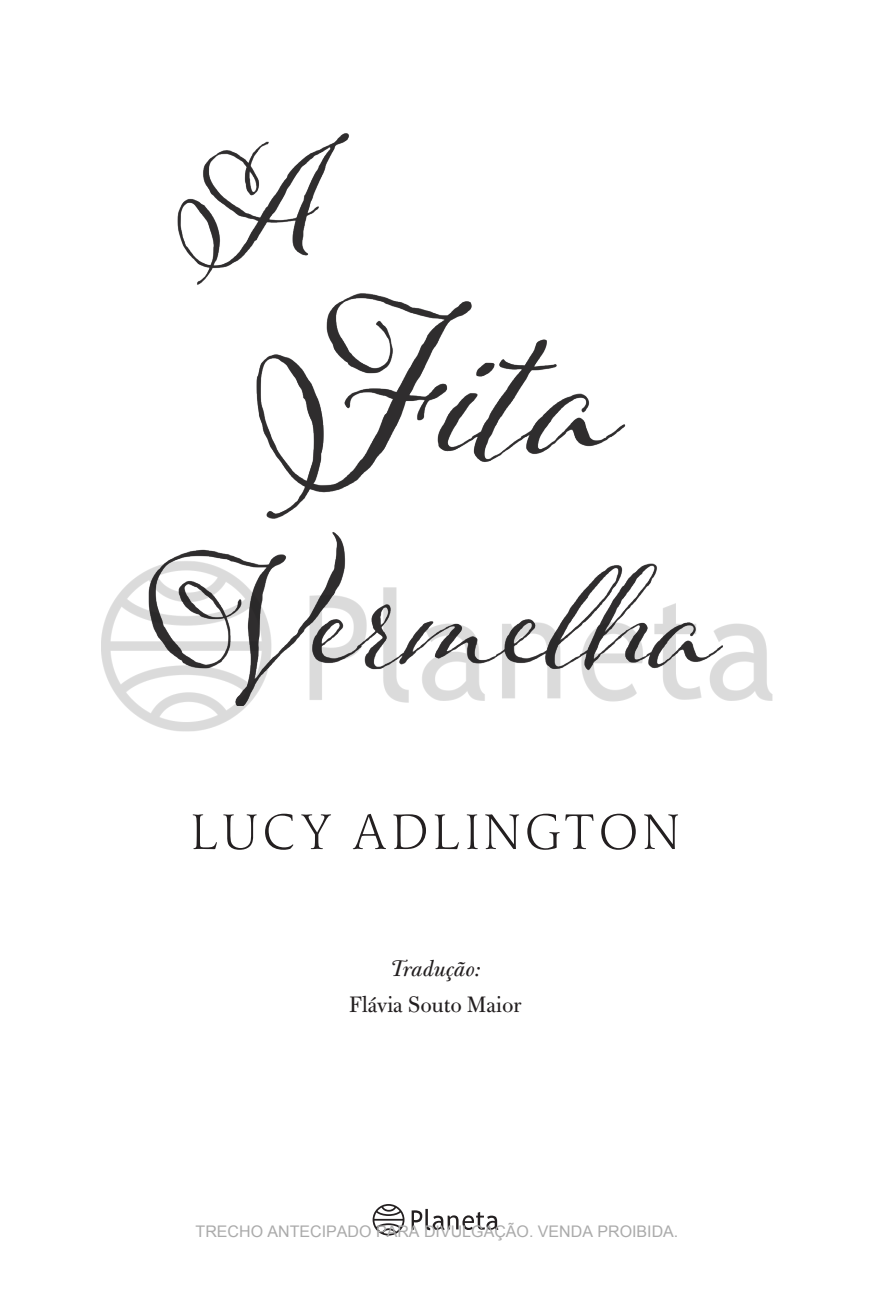
<style>
.page{position:relative;width:874px;height:1293px;background:#fff}
.page>*{position:absolute;margin:0;border:0;box-sizing:border-box;transform-origin:0 0}
.t1{font:24px "Bulmer MT Std";color:#231f20}
.t2{font:italic 24px "Bulmer MT Std";color:#231f20}
.t3{font:16px "Arial";color:#ababab}
</style>
<div class="page">
<svg style="left:412px;top:1208px;width:86px;height:21px"></svg>
<svg style="left:373px;top:1204px;width:31px;height:31px"></svg>
<img style="left:177px;top:133px;width:449px;height:418px">
<svg style="left:193px;top:813px;width:485px;height:36px"></svg>
<img style="left:101px;top:551px;width:672px;height:181px">
<h1 class="t2" style="left:390px;top:954px;width:93px">Tradução:</h1>
<h1 class="t1" style="left:349px;top:991px;width:174px">Flávia Souto Maior</h1>
<p class="t3" style="left:196px;top:1220px;width:484px">TRECHO ANTECIPADO PARA DIVULGAÇÃO. VENDA PROIBIDA.</p>
</div>
